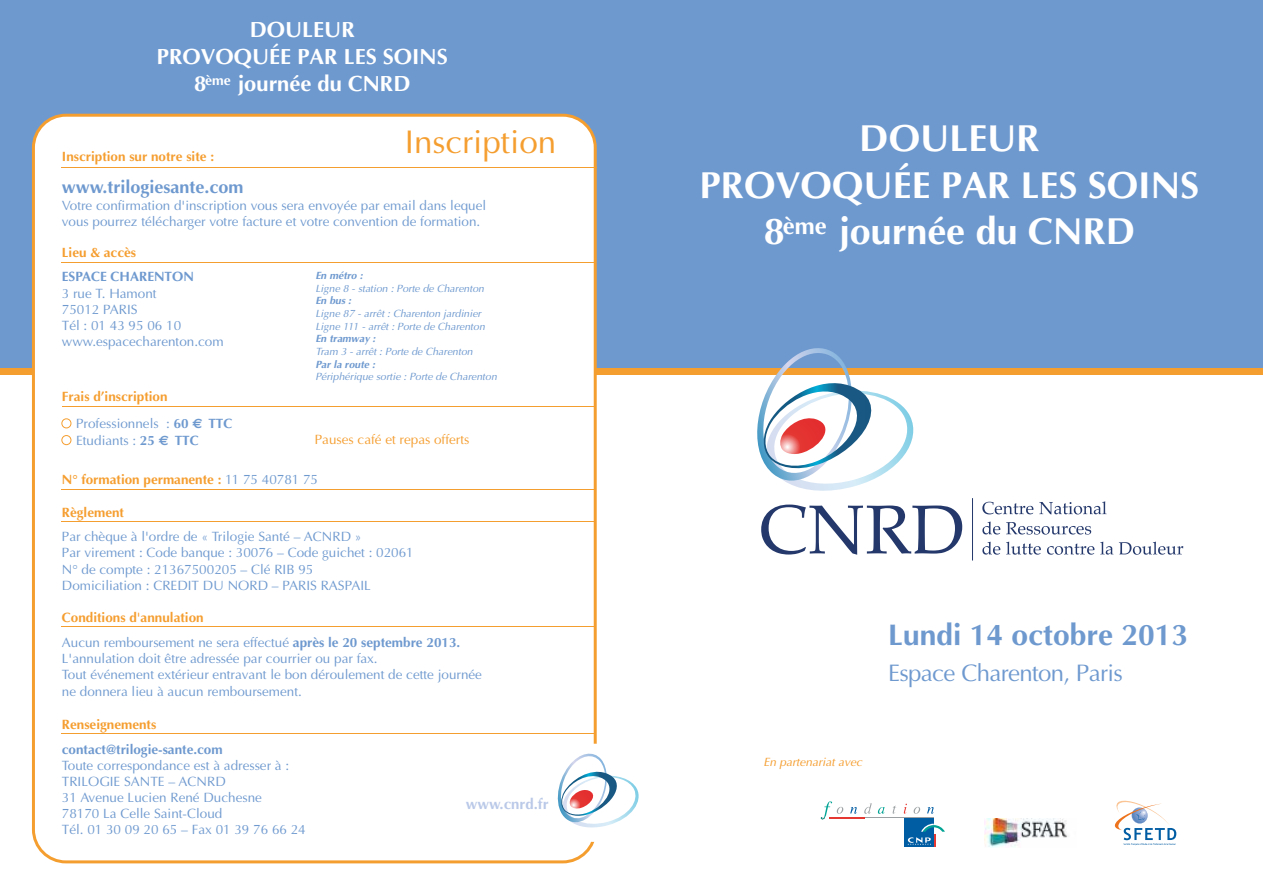
<style>
.page{position:relative;width:1263px;height:893px;background:#fff}
.page>*{position:absolute;margin:0;border:0;box-sizing:border-box;transform-origin:0 0}
.t1{font:700 37.8px/46.3px "Optima";color:#fff;text-align:center}
.t2{font:33px "Optima";color:#f59e30}
.t3{font:700 30px "Optima";color:#6e99cf}
.t4{font:24px "Optima";letter-spacing:-.03em;color:#6e99cf}
.t5{font:700 22.05px/27px "Optima";color:#fff;text-align:center}
.t6{font:700 18px "Optima";color:#6e99cf}
.t7{font:700 15px "Optima";color:#bac9e8}
.t8{font:13.5px/16.2px "Optima";color:#6e99cf}
.t9{font:700 13.5px "Optima";color:#f59e30}
.t10{font:700 13.5px "Optima";color:#6e99cf}
.t11{font:13.5px "Optima";color:#f59e30}
.t12{font:italic 12px "Optima";color:#f59e30}
.t13{font:italic 10.5px/12.6px "Optima";color:#6e99cf}
.t14{font:italic 700 10.5px "Optima";color:#6e99cf}
.s1{font-weight:700}
.s2{font-family:"Euro Sans";font-weight:700}
.s3{font-weight:400;color:#6e99cf}
</style>
<div class="page">
<div style="left:0;top:0;width:1263px;height:370px;background:#6e99cf"></div>
<div style="left:0;top:368px;width:1263px;height:7px;background:#f59e30"></div>
<svg style="left:757px;top:348px;width:205px;height:207px"></svg>
<svg style="left:982px;top:502px;width:51px;height:12px"></svg>
<svg style="left:1039px;top:501px;width:67px;height:13px"></svg>
<svg style="left:982px;top:522px;width:18px;height:12px"></svg>
<svg style="left:1006px;top:522px;width:85px;height:13px"></svg>
<svg style="left:982px;top:542px;width:18px;height:13px"></svg>
<svg style="left:1006px;top:542px;width:35px;height:13px"></svg>
<svg style="left:1047px;top:543px;width:47px;height:12px"></svg>
<svg style="left:1100px;top:542px;width:13px;height:13px"></svg>
<svg style="left:1119px;top:542px;width:64px;height:13px"></svg>
<svg style="left:972px;top:498px;width:1px;height:63px"></svg>
<svg style="left:1114px;top:800px;width:62px;height:45px"></svg>
<div style="left:905px;top:818px;width:29px;height:29px;background:#005ca3"></div>
<svg style="left:908px;top:824px;width:37px;height:23px"></svg>
<svg style="left:850px;top:807px;width:7px;height:7px"></svg>
<svg style="left:927px;top:807px;width:7px;height:7px"></svg>
<svg style="left:913px;top:807px;width:7px;height:7px"></svg>
<svg style="left:892px;top:805px;width:4px;height:9px"></svg>
<svg style="left:903px;top:803px;width:4px;height:11px"></svg>
<svg style="left:864px;top:803px;width:21px;height:11px"></svg>
<svg style="left:821px;top:801px;width:23px;height:18px"></svg>
<hr style="left:864px;top:817px;width:70px;height:1px;background:#9ca1a3">
<hr style="left:829px;top:817px;width:35px;height:2px;background:#e63833">
<img style="left:985px;top:819px;width:83px;height:29px">
<div style="left:32px;top:114px;width:565px;height:749px;background:#fff;border:3px solid #f59e30;border-radius:32px"></div>
<hr style="left:62px;top:167px;width:535px;height:1px;background:#f59e30">
<hr style="left:62px;top:262px;width:532px;height:1px;background:#f59e30">
<hr style="left:62px;top:521px;width:532px;height:1px;background:#f59e30">
<hr style="left:62px;top:489px;width:532px;height:1px;background:#f59e30">
<hr style="left:62px;top:626px;width:532px;height:1px;background:#f59e30">
<hr style="left:62px;top:733px;width:532px;height:1px;background:#f59e30">
<hr style="left:62px;top:406px;width:533px;height:1px;background:#f59e30">
<div style="left:61px;top:418px;width:10px;height:10px;background:#fff;border:1px solid #f59e30;border-radius:50%"></div>
<div style="left:61px;top:435px;width:10px;height:10px;background:#fff;border:1px solid #f59e30;border-radius:50%"></div>
<div style="left:545px;top:744px;width:99px;height:98px;background:#fff;border-radius:50%"></div>
<svg style="left:557px;top:753px;width:82px;height:75px"></svg>
<h3 class="t5" style="left:157px;top:18px;width:292px">DOULEUR<br>PROVOQUÉE PAR LES SOINS<br>8<sup>ème</sup> journée du CNRD</h3>
<h2 class="t2" style="left:405px;top:129px;width:153px">Inscription</h2>
<p class="t9" style="left:62px;top:151px;width:154px">Inscription sur notre site :</p>
<h3 class="t6" style="left:62px;top:179px;width:183px">www.trilogiesante.com</h3>
<p class="t8" style="left:62px;top:199px;width:426px">Votre confirmation d'inscription vous sera envoyée par email dans lequel vous pourrez télécharger votre facture et votre convention de formation.</p>
<p class="t9" style="left:62px;top:247px;width:76px">Lieu &amp; accès</p>
<p class="t10" style="left:62px;top:272px;width:134px">ESPACE CHARENTON</p>
<p class="t8" style="left:62px;top:286px;width:163px">3 rue T. Hamont<br>75012 PARIS<br>Tél : 01 43 95 06 10 www.espacecharenton.com</p>
<p class="t9" style="left:62px;top:391px;width:107px">Frais d’inscription</p>
<p class="t14" style="left:315px;top:271px;width:49px">En métro :</p>
<p class="t13" style="left:315px;top:283px;width:170px">Ligne 8 - station : Porte de Charenton</p>
<p class="t14" style="left:315px;top:297px;width:37px">En bus :</p>
<p class="t13" style="left:315px;top:308px;width:171px">Ligne 87 - arrêt : Charenton jardinier<br>Ligne 111 - arrêt : Porte de Charenton</p>
<p class="t14" style="left:315px;top:335px;width:62px">En tramway :</p>
<p class="t13" style="left:315px;top:346px;width:159px">Tram 3 - arrêt : Porte de Charenton</p>
<p class="t14" style="left:315px;top:360px;width:61px">Par la route :</p>
<p class="t13" style="left:315px;top:372px;width:183px">Périphérique sortie : Porte de Charenton</p>
<p class="t8" style="left:76px;top:416px;width:158px;line-height:17px">Professionnels : <span class="s1">60</span> <span class="s2">€</span> <span class="s1">TTC<br></span>Etudiants : <span class="s1">25</span> <span class="s2">€</span> <span class="s1">TTC</span></p>
<p class="t9" style="left:62px;top:474px;width:258px">N° formation permanente : <span class="s3">11 75 40781 75</span></p>
<p class="t9" style="left:62px;top:507px;width:64px">Règlement</p>
<p class="t11" style="left:315px;top:434px;width:156px">Pauses café et repas offerts</p>
<p class="t8" style="left:62px;top:530px;width:353px">Par chèque à l'ordre de « Trilogie Santé – ACNRD »<br>Par virement : Code banque : 30076 – Code guichet : 02061<br>N° de compte : 21367500205 – Clé RIB 95<br>Domiciliation : CREDIT DU NORD – PARIS RASPAIL</p>
<p class="t9" style="left:62px;top:612px;width:143px">Conditions d'annulation</p>
<p class="t8" style="left:62px;top:636px;width:422px">Aucun remboursement ne sera effectué <span class="s1">après le 20 septembre 2013.<br></span>L'annulation doit être adressée par courrier ou par fax.<br>Tout événement extérieur entravant le bon déroulement de cette journée ne donnera lieu à aucun remboursement.</p>
<p class="t9" style="left:62px;top:719px;width:96px">Renseignements</p>
<p class="t10" style="left:62px;top:744px;width:162px">contact@trilogie-sante.com</p>
<p class="t8" style="left:62px;top:758px;width:245px">Toute correspondance est à adresser à :<br>TRILOGIE SANTE – ACNRD<br>31 Avenue Lucien René Duchesne<br>78170 La Celle Saint-Cloud<br>Tél. 01 30 09 20 65 – Fax 01 39 76 66 24</p>
<p class="t7" style="left:466px;top:797px;width:84px">www.cnrd.fr</p>
<h1 class="t1" style="left:700px;top:119px;width:500px">DOULEUR<br>PROVOQUÉE PAR LES SOINS<br>8<sup>ème</sup> journée du CNRD</h1>
<h3 class="t3" style="left:888px;top:623px;width:302px">Lundi 14 octobre 2013</h3>
<h3 class="t4" style="left:888px;top:663px;width:236px">Espace Charenton, Paris</h3>
<p class="t12" style="left:763px;top:757px;width:100px">En partenariat avec</p>
</div>
